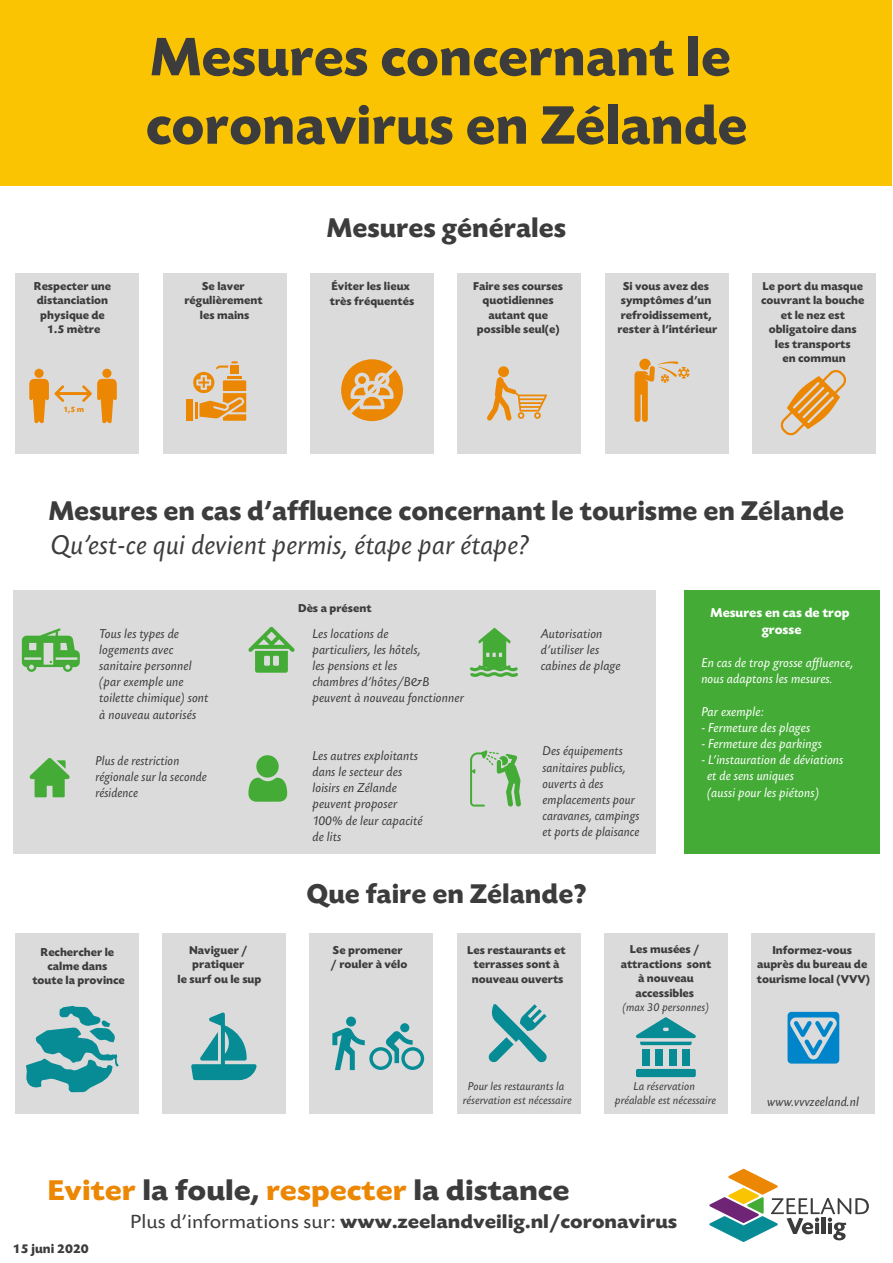
<style>
.page{position:relative;width:893px;height:1263px;background:#fff}
.page>*{position:absolute;margin:0;border:0;box-sizing:border-box;transform-origin:0 0}
.t1{font:700 57px/68.4px "Today SB";color:#3c3c3c}
.t2{font:700 30px "Today SB";color:#3c3c3c;scale:1.08 1}
.t3{font:700 28.5px "Today SB";color:#3c3c3c}
.t4{font:italic 28.5px "Today SB";color:#3c3c3c}
.t5{font:700 19.95px "Today SB";color:#3c3c3c;scale:1.08 1}
.t6{font:italic 13.5px/16.2px "Today SB";color:#3c3c3c}
.t7{font:italic 13.5px/16.2px "Today SB";color:#fff}
.t8{font:italic 13.5px/16.2px "Today SB";color:#3c3c3c;scale:.96 1}
.t9{font:700 13.5px/16.2px "Today SB";color:#fff;text-align:center}
.t10{font:700 13.5px "Today SB";color:#3c3c3c}
.t11{font:700 12px/14.4px "Today SB";color:#3c3c3c;text-align:center}
.t12{font:italic 12px/14.4px "Today SB";color:#3c3c3c;text-align:center}
.t13{font:700 8.25px "Today SB";color:#ec8704}
.s1{color:#ec8704}
.s2{font-weight:400}
</style>
<div class="page">
<div style="left:15px;top:933px;width:123px;height:181px;background:#dbdbdb"></div>
<div style="left:162px;top:933px;width:124px;height:181px;background:#dbdbdb"></div>
<div style="left:310px;top:933px;width:123px;height:181px;background:#dbdbdb"></div>
<div style="left:457px;top:933px;width:123px;height:181px;background:#dbdbdb"></div>
<div style="left:752px;top:933px;width:123px;height:181px;background:#dbdbdb"></div>
<div style="left:604px;top:933px;width:123px;height:181px;background:#dbdbdb"></div>
<div style="left:16px;top:273px;width:123px;height:181px;background:#dbdbdb"></div>
<div style="left:163px;top:273px;width:123px;height:181px;background:#dbdbdb"></div>
<div style="left:310px;top:273px;width:124px;height:181px;background:#dbdbdb"></div>
<div style="left:458px;top:273px;width:123px;height:181px;background:#dbdbdb"></div>
<div style="left:752px;top:273px;width:124px;height:181px;background:#dbdbdb"></div>
<div style="left:13px;top:591px;width:643px;height:263px;background:#dbdbdb"></div>
<svg style="left:709px;top:1169px;width:160px;height:73px"></svg>
<div style="left:0;top:0;width:892px;height:186px;background:#fac402"></div>
<div style="left:684px;top:591px;width:195px;height:263px;background:#44ac36"></div>
<svg style="left:29px;top:758px;width:41px;height:39px"></svg>
<svg style="left:248px;top:755px;width:39px;height:47px"></svg>
<svg style="left:248px;top:627px;width:47px;height:46px"></svg>
<svg style="left:470px;top:628px;width:48px;height:49px"></svg>
<svg style="left:22px;top:628px;width:58px;height:44px"></svg>
<div style="left:605px;top:273px;width:123px;height:181px;background:#dbdbdb"></div>
<div style="left:102px;top:369px;width:9px;height:9px;background:#ec8704;border-radius:50%"></div>
<div style="left:34px;top:369px;width:10px;height:9px;background:#ec8704;border-radius:50%"></div>
<svg style="left:29px;top:379px;width:20px;height:44px"></svg>
<svg style="left:55px;top:379px;width:62px;height:44px"></svg>
<div style="left:187px;top:399px;width:6px;height:22px;background:#eb8702"></div>
<svg style="left:193px;top:361px;width:53px;height:60px"></svg>
<svg style="left:341px;top:359px;width:62px;height:62px"></svg>
<svg style="left:487px;top:377px;width:60px;height:44px"></svg>
<div style="left:498px;top:366px;width:11px;height:11px;background:#ec8704;border-radius:50%"></div>
<svg style="left:634px;top:359px;width:56px;height:63px"></svg>
<svg style="left:191px;top:1012px;width:66px;height:68px"></svg>
<svg style="left:332px;top:1016px;width:92px;height:54px"></svg>
<svg style="left:787px;top:1012px;width:52px;height:51px"></svg>
<svg style="left:26px;top:1006px;width:92px;height:86px"></svg>
<svg style="left:488px;top:1004px;width:59px;height:59px"></svg>
<svg style="left:781px;top:370px;width:65px;height:65px"></svg>
<div style="left:682px;top:1049px;width:7px;height:16px;background:#078b95"></div>
<div style="left:669px;top:1049px;width:7px;height:16px;background:#078b95"></div>
<div style="left:656px;top:1049px;width:7px;height:16px;background:#078b95"></div>
<div style="left:642px;top:1049px;width:7px;height:16px;background:#078b95"></div>
<div style="left:636px;top:1069px;width:60px;height:8px;background:#078b95;border-radius:2px"></div>
<svg style="left:636px;top:1017px;width:60px;height:28px"></svg>
<svg style="left:470px;top:750px;width:51px;height:56px"></svg>
<h1 class="t1" style="left:146px;top:24px;width:603px">Mesures concernant le coronavirus en Zélande</h1>
<h3 class="t3" style="left:327px;top:212px;width:241px">Mesures générales</h3>
<p class="t11" style="left:34px;top:279px;width:79px">Respecter une distanciation physique de<br>1.5 mètre</p>
<p class="t11" style="left:184px;top:279px;width:80px">Se laver régulièrement les mains</p>
<p class="t11" style="left:330px;top:279px;width:86px;text-align:left">Éviter les lieux très fréquentés</p>
<p class="t11" style="left:473px;top:279px;width:91px">Faire ses courses quotidiennes autant que possible seul(e)</p>
<p class="t11" style="left:617px;top:279px;width:101px">Si vous avez des symptômes d’un refroidissement, rester à l’intérieur</p>
<p class="t13" style="left:63px;top:405px;width:22px">1,5 m</p>
<p class="t11" style="left:761px;top:279px;width:105px">Le port du masque couvrant la bouche et le nez est obligatoire dans les transports<br>en commun</p>
<h3 class="t3" style="left:49px;top:496px;width:797px">Mesures en cas d’affluence concernant le tourisme en Zélande</h3>
<h3 class="t4" style="left:51px;top:530px;width:480px">Qu’est-ce qui devient permis, étape par étape?</h3>
<p class="t6" style="left:100px;top:626px;width:111px">Tous les types de logements avec sanitaire personnel (par exemple une toilette chimique) sont à nouveau autorisés</p>
<p class="t11" style="left:298px;top:601px;width:75px">Dès a présent</p>
<p class="t6" style="left:313px;top:626px;width:153px">Les locations de<br>particuliers, les hôtels,<br>les pensions et les<br>chambres d’hôtes/B&amp;B peuvent à nouveau fonctionner</p>
<p class="t6" style="left:541px;top:626px;width:81px">Autorisation d’utiliser les cabines de plage</p>
<p class="t8" style="left:96px;top:753px;width:118px">Plus de restriction régionale sur la seconde résidence</p>
<p class="t6" style="left:313px;top:748px;width:112px">Les autres exploitants dans le secteur des loisirs en Zélande peuvent proposer<br>100% de leur capacité de lits</p>
<p class="t8" style="left:543px;top:743px;width:103px">Des équipements sanitaires publics, ouverts à des emplacements pour caravanes, campings et ports de plaisance</p>
<h3 class="t3" style="left:306px;top:878px;width:282px">Que faire en Zélande?</h3>
<p class="t9" style="left:711px;top:605px;width:141px">Mesures en cas de trop grosse</p>
<p class="t7" style="left:702px;top:655px;width:154px">En cas de trop grosse affluence, nous adaptons les mesures.</p>
<p class="t7" style="left:702px;top:704px;width:64px">Par exemple:</p>
<p class="t7" style="left:702px;top:720px;width:111px">- Fermeture des plages</p>
<p class="t7" style="left:702px;top:736px;width:122px">- Fermeture des parkings</p>
<p class="t7" style="left:707px;top:752px;width:138px;text-indent:-6px">- L’instauration de déviations et de sens uniques<br>(aussi pour les piétons)</p>
<p class="t11" style="left:32px;top:945px;width:94px">Rechercher le calme dans toute la province</p>
<p class="t11" style="left:621px;top:943px;width:92px">Les musées / attractions sont à nouveau accessibles</p>
<p class="t12" style="left:623px;top:1000px;width:88px">(max 30 personnes)</p>
<p class="t11" style="left:178px;top:943px;width:85px">Naviguer / pratiquer<br>le surf ou le sup</p>
<p class="t11" style="left:331px;top:943px;width:78px;text-align:left">Se promener / rouler à vélo</p>
<p class="t11" style="left:757px;top:943px;width:115px">Informez-vous auprès du bureau de tourisme local (VVV)</p>
<p class="t11" style="left:467px;top:943px;width:100px">Les restaurants et terrasses sont à nouveau ouverts</p>
<p class="t12" style="left:463px;top:1079px;width:110px">Pour les restaurants la réservation est nécessaire</p>
<p class="t12" style="left:615px;top:1079px;width:103px">La réservation préalable est nécessaire</p>
<p class="t6" style="left:768px;top:1094px;width:93px">www.vvvzeeland.nl</p>
<h2 class="t2" style="left:47px;top:1174px;width:485px"><span class="s1">Eviter</span> la foule, <span class="s1">respecter</span> la distance</h2>
<p class="t10" style="left:13px;top:1241px;width:78px">15 juni 2020</p>
<h3 class="t5" style="left:130px;top:1211px;width:508px"><span class="s2">Plus d’informations sur:</span> www.zeelandveilig.nl/coronavirus</h3>
</div>
